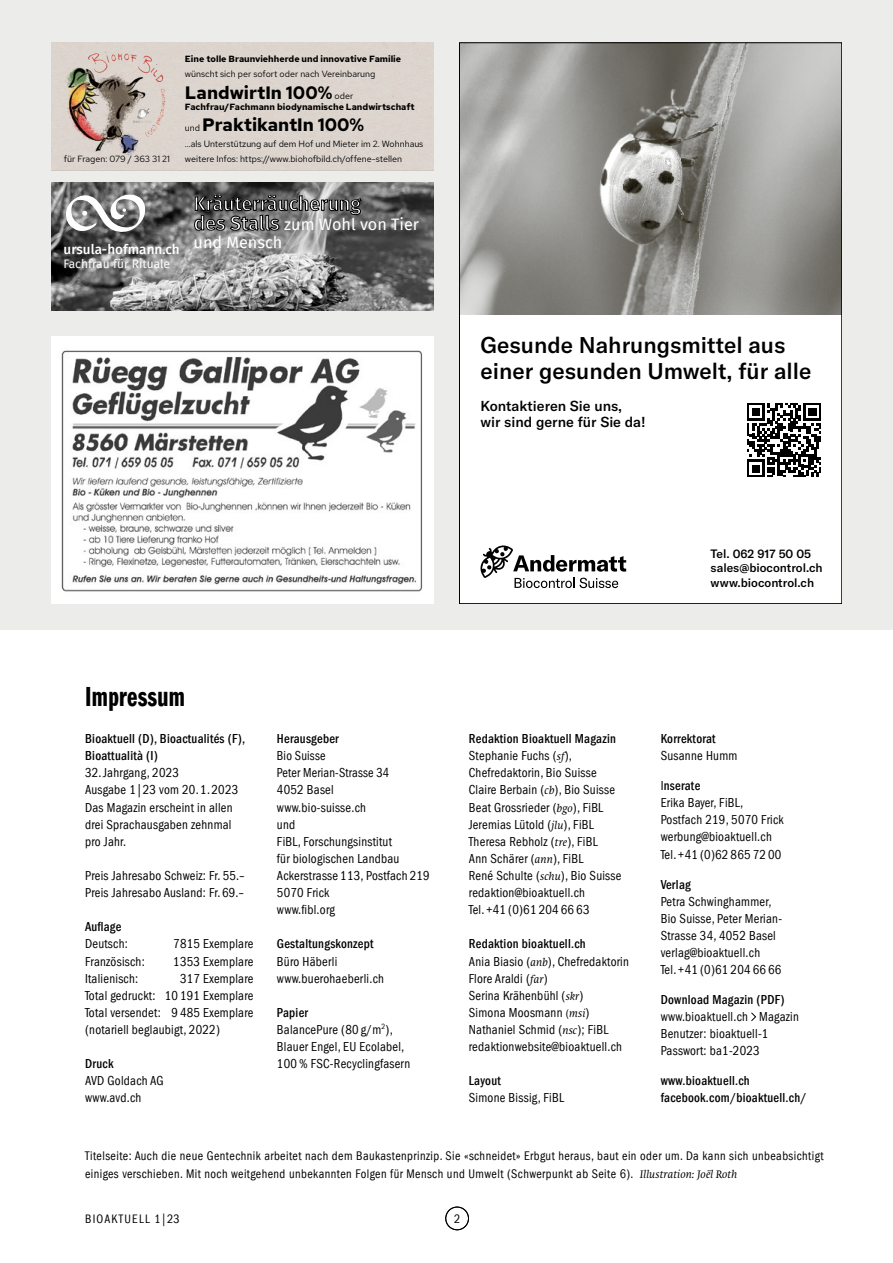
<style>
.page{position:relative;width:893px;height:1263px;background:#fff}
.page>*{position:absolute;margin:0;border:0;box-sizing:border-box;transform-origin:0 0}
.t1{font:28.35px "Franklin Gothic LT Com Dm Cm";letter-spacing:.01em;color:#000;scale:.95 1}
.t2{font:500 22.5px/25.5px "GT America LCG";color:#000}
.t3{font:500 19.5px "Fira Sans";color:#fff}
.t4{font:700 18px "Red Hat Text";color:#000}
.t5{font:16.2px/18px "Fira Sans";color:#fff}
.t6{font:500 14.25px/15.5px "GT America LCG";color:#000}
.t7{font:500 13.5px "Fira Sans";color:#fff}
.t8{font:condensed 13.35px/17.1px "Franklin Gothic LT Com";letter-spacing:.02em;color:#000;scale:.95 1}
.t9{font:500 condensed 13.35px/17.1px "Franklin Gothic LT Com";letter-spacing:.02em;color:#000;scale:.95 1}
.t10{font:condensed 13.35px/17.1px "Franklin Gothic LT Com";letter-spacing:.02em;color:#000;scale:.92 1}
.t11{font:condensed 12.9px/17.7px "Franklin Gothic LT Com";letter-spacing:.035em;color:#000;scale:.95 1}
.t12{font:condensed 12.6px "Franklin Gothic LT Com";letter-spacing:.11em;color:#000;scale:.95 1}
.t13{font:500 12px/14.4px "GT America LCG";color:#000}
.t14{font:12px "Fira Sans";color:#fff}
.t15{font:9px "Red Hat Text";color:#000}
.t16{font:700 9px "Red Hat Text";color:#000}
.s1{font-weight:400;font-size:9px}
.s2{font-weight:500;font-size:19.5px}
.s3{font-weight:500}
.s4{font-family:"Brioni Pro";font-weight:300;font-style:italic;font-stretch:normal;font-size:11.4px}
.s5{font-size:11.4px}
</style>
<div class="page">
<div style="left:445px;top:1207px;width:24px;height:23px;border:1px solid #000;border-radius:50%"></div>
<svg style="left:0;top:0;width:893px;height:629px;background:#e6e4e2"></svg>
<img style="left:51px;top:183px;width:383px;height:127px">
<svg style="left:194px;top:195px;width:167px;height:35px;background:#595959"></svg>
<svg style="left:65px;top:194px;width:80px;height:39px"></svg>
<img style="left:60px;top:47px;width:111px;height:110px">
<div style="left:51px;top:336px;width:383px;height:268px;background:#fff"></div>
<img style="left:61px;top:350px;width:362px;height:242px">
<div style="left:459px;top:314px;width:383px;height:290px;background:#fff"></div>
<svg style="left:480px;top:545px;width:146px;height:43px"></svg>
<img style="left:461px;top:45px;width:379px;height:269px">
<svg style="left:747px;top:404px;width:74px;height:73px"></svg>
<svg style="left:751px;top:1012px;width:5px;height:9px"></svg>
<p class="t16" style="left:185px;top:53px;width:218px">Eine tolle Braunviehherde und innovative Familie</p>
<p class="t15" style="left:185px;top:68px;width:192px">wünscht sich per sofort oder nach Vereinbarung</p>
<h3 class="t4" style="left:185px;top:81px;width:170px">LandwirtIn 100% <span class="s1">oder</span></h3>
<p class="t16" style="left:185px;top:101px;width:231px">Fachfrau/Fachmann biodynamische Landwirtschaft</p>
<h3 class="t4" style="left:185px;top:113px;width:181px"><span class="s1">und</span> PraktikantIn 100%</h3>
<p class="t15" style="left:185px;top:137px;width:240px">...als Unterstützung auf dem Hof und Mieter im 2. Wohnhaus</p>
<p class="t15" style="left:64px;top:153px;width:107px">für Fragen: 079 / 363 31 21</p>
<p class="t15" style="left:185px;top:153px;width:219px">weitere Infos: https://www.biohofbild.ch/offene-stellen</p>
<p class="t7" style="left:64px;top:238px;width:118px">ursula-hofmann.ch</p>
<p class="t14" style="left:64px;top:255px;width:108px">Fachfrau für Rituale</p>
<h3 class="t3" style="left:194px;top:188px;width:169px">Kräuterräucherung</h3>
<p class="t5" style="left:194px;top:215px;width:227px"><span class="s2">des Stalls</span> zum Wohl von Tier und Mensch</p>
<h2 class="t2" style="left:480px;top:331px;width:332px">Gesunde Nahrungsmittel aus einer gesunden Umwelt, für alle</h2>
<p class="t6" style="left:480px;top:397px;width:167px">Kontaktieren Sie uns, wir sind gerne für Sie da!</p>
<p class="t13" style="left:711px;top:546px;width:114px">Tel. 062 917 50 05 sales@biocontrol.ch www.biocontrol.ch</p>
<h1 class="t1" style="left:85px;top:681px;width:106px">Impressum</h1>
<p class="t9" style="left:85px;top:730px;width:170px">Bioaktuell (D), Bioactualités (F),<br>Bioattualità (I)</p>
<p class="t8" style="left:85px;top:764px;width:163px">32.Jahrgang, 2023<br>Ausgabe 1|23 vom 20.1.2023<br>Das Magazin erscheint in allen drei Sprachausgaben zehnmal pro Jahr.</p>
<p class="t8" style="left:85px;top:867px;width:169px">Preis Jahresabo Schweiz: Fr. 55.–<br>Preis Jahresabo Ausland: Fr.69.–</p>
<p class="t9" style="left:85px;top:918px;width:40px">Auflage</p>
<p class="t8" style="left:85px;top:935px;width:47px">Deutsch:</p>
<p class="t8" style="left:173px;top:935px;width:86px">7815 Exemplare</p>
<p class="t8" style="left:85px;top:953px;width:64px">Französisch:</p>
<p class="t8" style="left:173px;top:953px;width:86px">1353 Exemplare</p>
<p class="t8" style="left:85px;top:970px;width:57px">Italienisch:</p>
<p class="t8" style="left:85px;top:970px;width:179px;text-align:justify;text-indent:95px">317 Exemplare Total gedruckt: 10 191 Exemplare Total versendet: 9 485 Exemplare (notariell beglaubigt, 2022)</p>
<p class="t9" style="left:85px;top:1055px;width:31px">Druck</p>
<p class="t8" style="left:85px;top:1072px;width:84px">AVD Goldach AG www.avd.ch</p>
<p class="t9" style="left:277px;top:730px;width:67px">Herausgeber</p>
<p class="t10" style="left:277px;top:747px;width:168px">Bio Suisse<br>Peter Merian-Strasse 34<br>4052 Basel<br>www.bio-suisse.ch<br>und<br>FiBL, Forschungsinstitut<br>für -biologischen Landbau<br>Ackerstrasse 113, Postfach 219<br>5070 Frick<br>www.fibl.org</p>
<p class="t9" style="left:277px;top:935px;width:103px">Gestaltungskonzept</p>
<p class="t8" style="left:277px;top:953px;width:114px">Büro Häberli www.buerohaeberli.ch</p>
<p class="t8" style="left:277px;top:1004px;width:142px"><span class="s3">Papier<br></span>BalancePure (80 g/m<sup>2</sup>),<br>Blauer Engel, EU Ecolabel,<br>100% FSC-Recyclingfasern</p>
<p class="t8" style="left:469px;top:730px;width:162px"><span class="s3">Redaktion Bioaktuell Magazin<br></span>Stephanie Fuchs (<span class="s4">sf</span>),<br>Chefredaktorin, Bio Suisse<br>Claire Berbain (<span class="s4">cb</span>), Bio Suisse<br>Beat Grossrieder (<span class="s4">bgo</span>), FiBL<br>Jeremias Lütold (<span class="s4">jlu</span>), FiBL<br>Theresa Rebholz (<span class="s4">tre</span>), FiBL<br>Ann Schärer (<span class="s4">ann</span>), FiBL<br>René Schulte (<span class="s4">schu</span>), Bio Suisse redaktion@bioaktuell.ch<br>Tel.+41 (0)61 204 66 63</p>
<p class="t8" style="left:469px;top:935px;width:170px"><span class="s3">Redaktion bioaktuell.ch<br></span>Ania Biasio (<span class="s4">anb</span>), Chefredaktorin<br>Flore Araldi (<span class="s4">far</span>)<br>Serina Krähenbühl (<span class="s4">skr</span>)<br>Simona Moosmann <span class="s5">(</span><span class="s4">msi</span>)<br>Nathaniel Schmid (<span class="s4">nsc</span>); FiBL redaktionwebsite@bioaktuell.ch</p>
<p class="t9" style="left:469px;top:1072px;width:35px">Layout</p>
<p class="t8" style="left:469px;top:1089px;width:102px">Simone Bissig, FiBL</p>
<p class="t9" style="left:661px;top:730px;width:59px">Korrektorat</p>
<p class="t8" style="left:661px;top:747px;width:82px">Susanne Humm</p>
<p class="t8" style="left:661px;top:777px;width:131px">I<span class="s3">nserate<br></span>Erika Bayer, FiBL,<br>Postfach 219, 5070 Frick werbung@bioaktuell.ch<br>Tel.+41 (0)62 865 72 00</p>
<p class="t9" style="left:661px;top:876px;width:33px">Verlag</p>
<p class="t8" style="left:661px;top:893px;width:129px">Petra Schwinghammer,<br>Bio Suisse, Peter Merian-<br>Strasse 34, 4052 Basel verlag@bioaktuell.ch<br>Tel.+41 (0)61 204 66 66</p>
<p class="t9" style="left:661px;top:991px;width:132px">Download Magazin (PDF)</p>
<p class="t8" style="left:661px;top:1008px;width:147px">www.bioaktuell.ch Magazin<br>Benutzer: bioaktuell-1<br>Passwort: ba1-2023</p>
<p class="t9" style="left:661px;top:1072px;width:155px">www.bioaktuell.ch facebook.com/bioaktuell.ch/</p>
<p class="t11" style="left:85px;top:1147px;width:779px">Titelseite: Auch die neue Gentechnik arbeitet nach dem Baukastenprinzip. Sie «schneidet» Erbgut heraus, baut ein oder um. Da kann sich unbeabsichtigt einiges verschieben. Mit noch weitgehend unbekannten Folgen für Mensch und Umwelt (Schwerpunkt ab Seite 6). <span class="s4">Illustration: Joël Roth</span></p>
<p class="t12" style="left:85px;top:1212px;width:101px">BIOAKTUELL 1|23</p>
<p class="t12" style="left:454px;top:1211px;width:8px">2</p>
</div>
